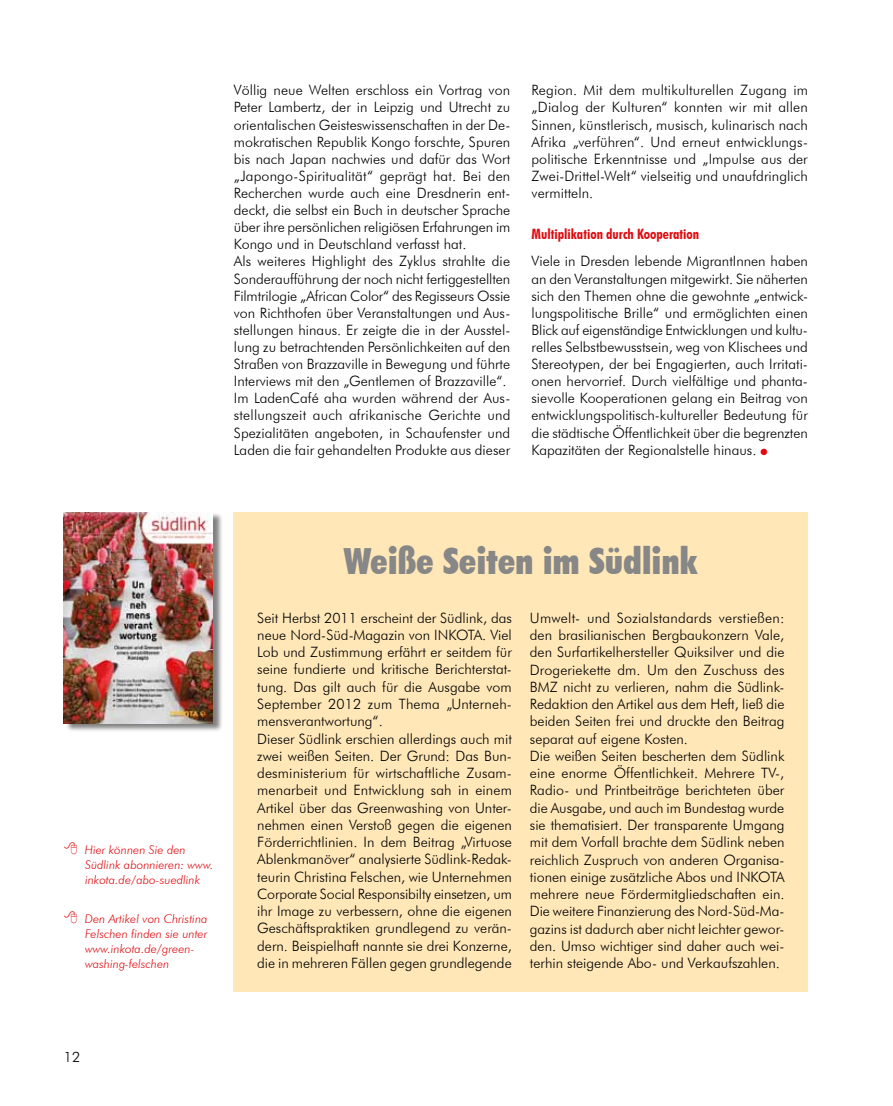
<style>
.page{position:relative;width:893px;height:1106px;background:#fff}
.page>*{position:absolute;margin:0;border:0;box-sizing:border-box;transform-origin:0 0}
.t1{font:900 condensed 36px "Futura BT";letter-spacing:.01em;color:#868786}
.t2{font:300 14.25px/17.2px "Futura BT";color:#000}
.t3{font:700 condensed 14.25px "Futura BT";color:#de0c10}
.t4{font:italic 300 12px/15px "Futura BT";color:#de0c10}
.s1{color:#de0c10}
</style>
<div class="page">
<div style="left:65px;top:512px;width:159px;height:220px;background:#000;opacity:.5"></div>
<img style="left:64px;top:513px;width:149px;height:210px">
<div style="left:234px;top:513px;width:574px;height:93px;background:#ffe7b8"></div>
<div style="left:234px;top:595px;width:574px;height:396px;background:#ffe7b8"></div>
<p class="t2" style="left:234px;top:82px;width:278px">Völlig neue Welten erschloss ein Vortrag von Peter Lambertz, der in Leipzig und Utrecht zu orientalischen Geisteswissenschaften in der De&shy;mokratischen Republik Kongo forschte, Spuren bis nach Japan nachwies und dafür das Wort „Japongo-Spiritualität“ geprägt hat. Bei den Recherchen wurde auch eine Dresdnerin ent&shy;deckt, die selbst ein Buch in deutscher Sprache über ihre persönlichen religiösen Erfahrungen im Kongo und in Deutschland verfasst hat.<br>Als weiteres Highlight des Zyklus strahlte die Sonderaufführung der noch nicht fertiggestellten Filmtrilogie „African Color“ des Regisseurs Ossie von Richthofen über Veranstaltungen und Aus&shy;stellungen hinaus. Er zeigte die in der Ausstel&shy;lung zu betrachtenden Persönlichkeiten auf den Straßen von Brazzaville in Bewegung und führte Interviews mit den „Gentlemen of Brazzaville“.<br>Im LadenCafé aha wurden während der Aus&shy;stellungszeit auch afrikanische Gerichte und Spezialitäten angeboten, in Schaufenster und Laden die fair gehandelten Produkte aus dieser</p>
<p class="t2" style="left:531px;top:82px;width:278px;text-align:justify">Region. Mit dem multikulturellen Zugang im „Dialog der Kulturen“ konnten wir mit allen Sinnen, künstlerisch, musisch, kulinarisch nach Afrika „verführen“. Und erneut entwicklungs&shy;politische Erkenntnisse und „Impulse aus der Zwei-Drittel-Welt“ vielseitig und unaufdringlich vermitteln.</p>
<p class="t3" style="left:531px;top:225px;width:169px">Multiplikation durch Kooperation</p>
<p class="t2" style="left:531px;top:253px;width:278px;text-align:justify">Viele in Dresden lebende MigrantInnen haben an den Veranstaltungen mitgewirkt. Sie näherten sich den Themen ohne die gewohnte „entwick&shy;lungspolitische Brille“ und ermöglichten einen Blick auf eigenständige Entwicklungen und kultu&shy;relles Selbstbewusstsein, weg von Klischees und Stereotypen, der bei Engagierten, auch Irritati&shy;onen hervorrief. Durch vielfältige und phanta&shy;sievolle Kooperationen gelang ein Beitrag von entwicklungspolitisch-kultureller Bedeutung für die städtische Öffentlichkeit über die begrenzten Kapazitäten der Regionalstelle hinaus. <span class="s1">●</span></p>
<p class="t4" style="left:85px;top:842px;width:130px">Hier können Sie den<br>Südlink abonnieren: www. inkota.de/abo-suedlink</p>
<p class="t4" style="left:85px;top:911px;width:124px">Den Artikel von Christina<br>Felschen finden sie unter www.inkota.de/green&shy;washing-felschen</p>
<p class="t2" style="left:64px;top:1047px;width:18px">12</p>
<h1 class="t1" style="left:344px;top:539px;width:355px">Weiße Seiten im Südlink</h1>
<p class="t2" style="left:257px;top:609px;width:256px">Seit Herbst 2011 erscheint der Südlink, das neue Nord-Süd-Magazin von INKOTA. Viel Lob und Zustimmung erfährt er seitdem für seine fundierte und kritische Berichterstat&shy;tung. Das gilt auch für die Ausgabe vom September 2012 zum Thema „Unterneh&shy;mensverantwortung“.<br>Dieser Südlink erschien allerdings auch mit zwei weißen Seiten. Der Grund: Das Bun&shy;desministerium für wirtschaftliche Zusam&shy;menarbeit und Entwicklung sah in einem Artikel über das Greenwashing von Unter&shy;nehmen einen Verstoß gegen die eigenen Förderrichtlinien. In dem Beitrag „Virtuose Ablenkmanöver“ analysierte Südlink-Redak&shy;teurin Christina Felschen, wie Unternehmen Corporate Social Responsibilty einsetzen, um ihr Image zu verbessern, ohne die eigenen Geschäftspraktiken grundlegend zu verän&shy;dern. Beispielhaft nannte sie drei Konzerne, die in mehreren Fällen gegen grundlegende</p>
<p class="t2" style="left:530px;top:609px;width:256px">Umwelt- und Sozialstandards verstießen: den brasilianischen Bergbaukonzern Vale, den Surfartikelhersteller Quiksilver und die Drogeriekette dm. Um den Zuschuss des BMZ nicht zu verlieren, nahm die Südlink-Redaktion den Artikel aus dem Heft, ließ die beiden Seiten frei und druckte den Beitrag separat auf eigene Kosten.<br>Die weißen Seiten bescherten dem Südlink eine enorme Öffentlichkeit. Mehrere TV-, Radio- und Printbeiträge berichteten über die Ausgabe, und auch im Bundestag wurde sie thematisiert. Der transparente Umgang mit dem Vorfall brachte dem Südlink neben reichlich Zuspruch von anderen Organisa&shy;tionen einige zusätzliche Abos und INKOTA mehrere neue Fördermitgliedschaften ein.<br>Die weitere Finanzierung des Nord-Süd-Ma&shy;gazins ist dadurch aber nicht leichter gewor&shy;den. Umso wichtiger sind daher auch wei&shy;terhin steigende Abo- und Verkaufszahlen.</p>
</div>
